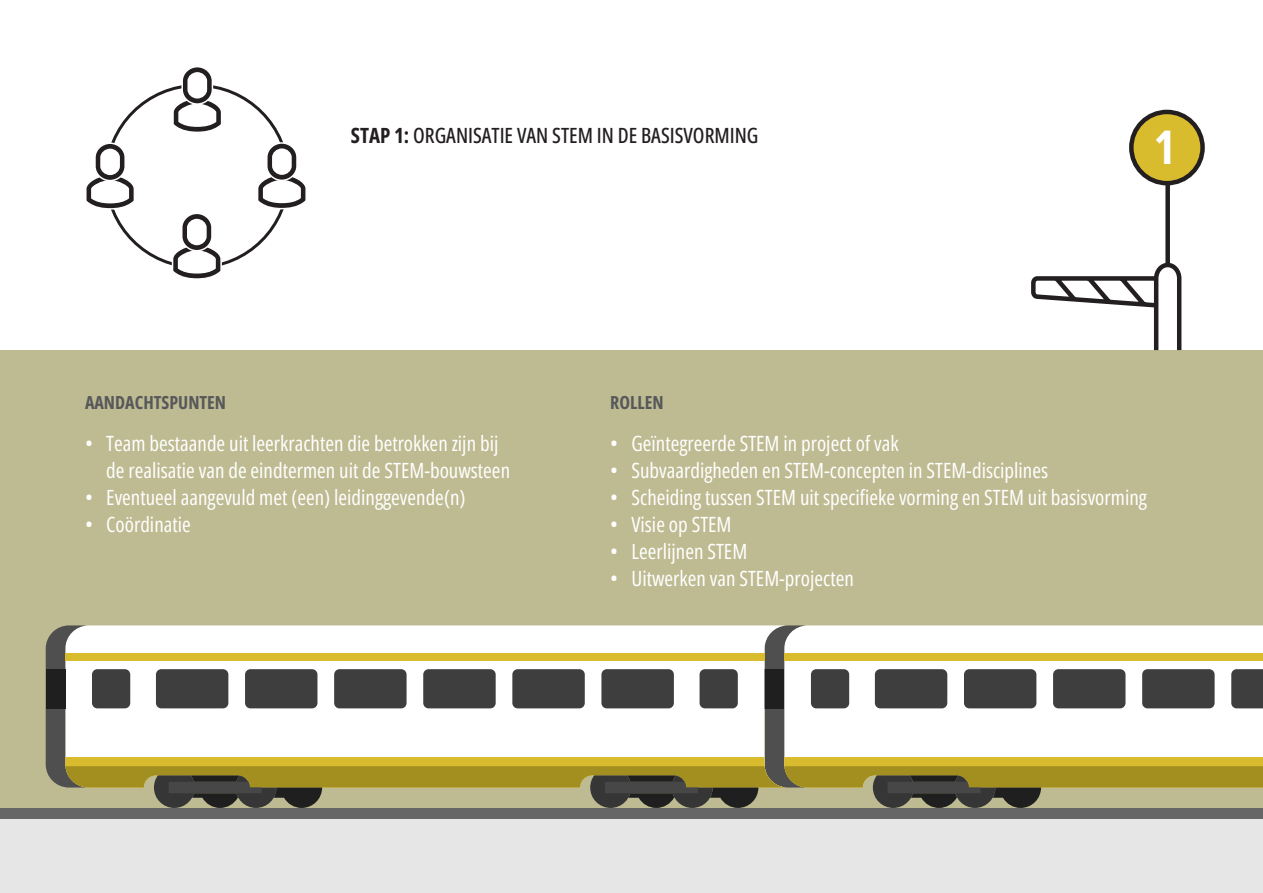
<style>
.page{position:relative;width:1263px;height:893px;background:#fff}
.page>*{position:absolute;margin:0;border:0;box-sizing:border-box;transform-origin:0 0}
.Titels_stappen{font:700 46.5px "Open Sans Condensed";color:#fff}
.t1{font:21px/27px "Open Sans Condensed";color:#fff}
.Titels_stappen-2{font:500 21px "Open Sans Condensed";color:#231f20}
.Witte_tussentitels{font:700 18px "Open Sans Condensed";color:#57585a}
.s1{font-weight:700}
</style>
<div class="page">
<div style="left:0;top:350px;width:1263px;height:543px;background:#bebb92"></div>
<div style="left:0;top:808px;width:1263px;height:11px;background:#666"></div>
<div style="left:0;top:819px;width:1263px;height:74px;background:#e6e6e6"></div>
<svg style="left:46px;top:625px;width:1217px;height:183px;background:#c0bba0"></svg>
<svg style="left:258px;top:141px;width:48px;height:69px"></svg>
<svg style="left:170px;top:214px;width:53px;height:65px"></svg>
<svg style="left:86px;top:142px;width:48px;height:68px"></svg>
<svg style="left:171px;top:67px;width:52px;height:65px"></svg>
<svg style="left:1031px;top:140px;width:153px;height:211px"></svg>
<div style="left:1131px;top:112px;width:71px;height:71px;background:#d9bb2e;border-radius:50%"></div>
<div style="left:1129px;top:110px;width:76px;height:75px;border:4px solid #231f20;border-radius:50%"></div>
<p class="Titels_stappen-2" style="left:351px;top:121px;width:409px"><span class="s1">STAP 1:</span> ORGANISATIE VAN STEM IN DE BASISVORMING</p>
<p class="Titels_stappen" style="left:1154px;top:115px;width:23px">1</p>
<p class="Witte_tussentitels" style="left:85px;top:390px;width:143px">AANDACHTSPUNTEN</p>
<p class="t1" style="left:106px;top:429px;width:405px;text-indent:-21px">• Team bestaande uit leerkrachten die betrokken zijn bij de realisatie van de eindtermen uit de STEM-bouwsteen</p>
<p class="t1" style="left:85px;top:483px;width:382px">• Eventueel aangevuld met (een) leidinggevende(n)</p>
<p class="t1" style="left:85px;top:510px;width:107px">• Coördinatie</p>
<p class="Witte_tussentitels" style="left:610px;top:390px;width:55px">ROLLEN</p>
<p class="t1" style="left:610px;top:429px;width:290px">• Geïntegreerde STEM in project of vak</p>
<p class="t1" style="left:610px;top:456px;width:439px">• Subvaardigheden en STEM-concepten in STEM-disciplines</p>
<p class="t1" style="left:610px;top:483px;width:538px">• Scheiding tussen STEM uit specifieke vorming en STEM uit basisvorming</p>
<p class="t1" style="left:610px;top:510px;width:123px">• Visie op STEM</p>
<p class="t1" style="left:610px;top:537px;width:139px">• Leerlijnen STEM</p>
<p class="t1" style="left:610px;top:564px;width:245px">• Uitwerken van STEM-projecten</p>
</div>
